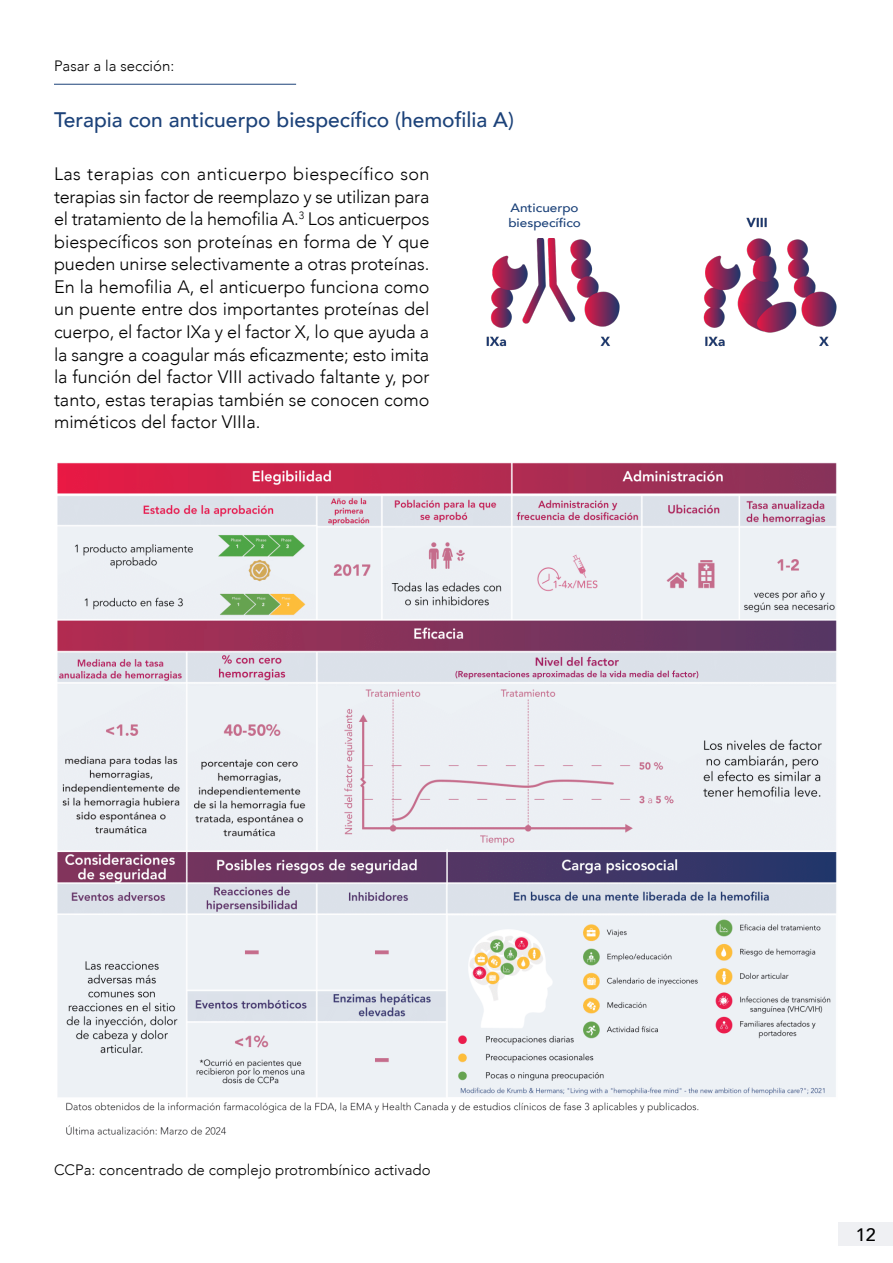
<style>
.page{position:relative;width:893px;height:1263px;background:#fff}
.page>*{position:absolute;margin:0;border:0;box-sizing:border-box;transform-origin:0 0}
.t1{font:500 21px "Avenir";color:#1c4279}
.t2{font:300 18px/22.5px "Avenir";color:#000;text-align:justify}
.t3{font:500 18px "Avenir";color:#000}
.t4{font:300 15px "Avenir";color:#000}
.t5{font:500 12.15px/15px "Avenir";color:#1c4279;scale:1.11 1}
</style>
<div class="page">
<div style="left:839px;top:1222px;width:54px;height:24px;background:#eff0f3"></div>
<img style="left:57px;top:462px;width:780px;height:673px">
<img style="left:486px;top:217px;width:351px;height:130px">
<hr style="left:54px;top:84px;width:242px;height:1px;background:#1c4279">
<div style="left:497px;top:196px;width:90px;height:42px;background:#fff"></div>
<p class="t4" style="left:54px;top:57px;width:122px">Pasar a la sección:</p>
<p class="t1" style="left:54px;top:101px;width:461px">Terapia con anticuerpo biespecífico (hemofilia A)</p>
<p class="t2" style="left:54px;top:163px;width:377px">Las terapias con anticuerpo biespecífico son terapias sin factor de reemplazo y se utilizan para el tratamiento de la hemofilia A.<sup>3</sup> Los anticuerpos biespecíficos son proteínas en forma de Y que pueden unirse selectivamente a otras proteínas.<br>En la hemofilia A, el anticuerpo funciona como un puente entre dos importantes proteínas del cuerpo, el factor IXa y el factor X, lo que ayuda a la sangre a coagular más eficazmente; esto imita la función del factor VIII activado faltante y, por tanto, estas terapias también se conocen como miméticos del factor VIIIa.</p>
<p class="t5" style="left:508px;top:199px;width:67px">Anticuerpo biespecífico</p>
<p class="t4" style="left:54px;top:1161px;width:378px">CCPa: concentrado de complejo protrombínico activado</p>
<p class="t3" style="left:856px;top:1219px;width:22px">12</p>
</div>
